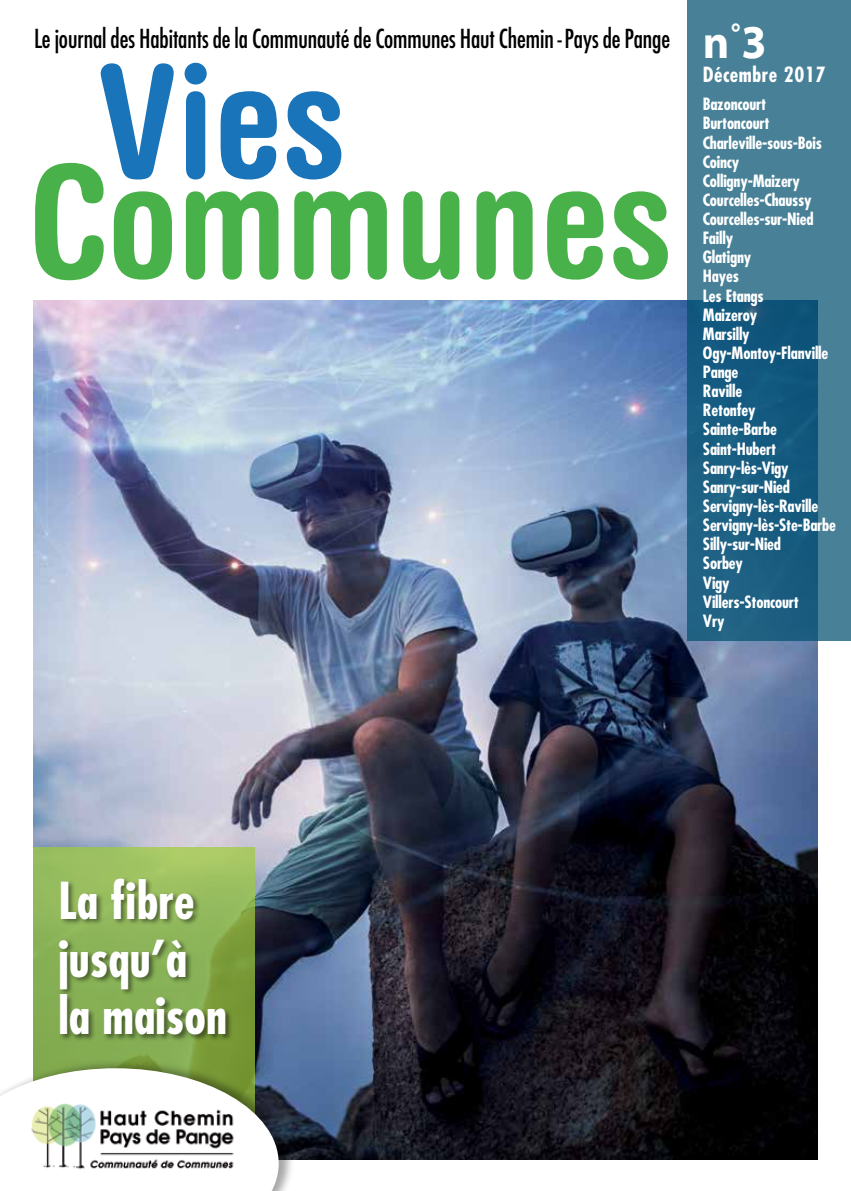
<style>
.page{position:relative;width:851px;height:1191px;background:#fff}
.page>*{position:absolute;margin:0;border:0;box-sizing:border-box;transform-origin:0 0}
.t1{font:700 condensed 49.5px/57.6px "Futura";color:#fff}
.t2{font:condensed 25.5px "Futura Std";letter-spacing:-.005em;color:#000;scale:.95 1}
.t3{font:700 condensed 20.4px "Futura";letter-spacing:.025em;color:#fff}
.t4{font:700 condensed 16.5px/19px "Futura";letter-spacing:-.015em;color:#fff}
.s1{font-family:"Myriad Web Pro";font-weight:700;font-stretch:normal;font-size:46.5px;color:#fff}
</style>
<div class="page">
<img style="left:33px;top:301px;width:784px;height:858px">
<svg style="left:33px;top:847px;width:222px;height:210px;background:#8eb354"></svg>
<div style="left:0;top:1057px;width:295px;height:134px;background:#000;opacity:.35"></div>
<svg style="left:0;top:1068px;width:279px;height:123px"></svg>
<div style="left:58px;top:877px;width:175px;height:165px;background:#000;opacity:.46"></div>
<svg style="left:35px;top:62px;width:633px;height:219px"></svg>
<img style="left:23px;top:1102px;width:216px;height:74px">
<svg style="left:687px;top:0;width:163px;height:640px;background:#33718d"></svg>
<h2 class="t2" style="left:34px;top:24px;width:772px">Le journal des Habitants de la Communauté de Communes Haut Chemin - Pays de Pange <span class="s1">n</span><sup>°</sup><span class="s1">3</span></h2>
<p class="t3" style="left:702px;top:62px;width:124px">Décembre 2017</p>
<p class="t4" style="left:702px;top:94px;width:135px">Bazoncourt<br>Burtoncourt<br>Charleville-sous-Bois<br>Coincy<br>Colligny-Maizery<br>Courcelles-Chaussy<br>Courcelles-sur-Nied<br>Failly<br>Glatigny<br>Hayes<br>Les Etangs<br>Maizeroy<br>Marsilly<br>Ogy-Montoy-Flanville<br>Pange<br>Raville<br>Retonfey<br>Sainte-Barbe<br>Saint-Hubert<br>Sanry-lès-Vigy<br>Sanry-sur-Nied<br>Servigny-lès-Raville<br>Servigny-lès-Ste-Barbe<br>Silly-sur-Nied<br>Sorbey<br>Vigy<br>Villers-Stoncourt<br>Vry</p>
<h1 class="t1" style="left:58px;top:871px;width:170px">La fibre jusqu’à la maison</h1>
</div>
